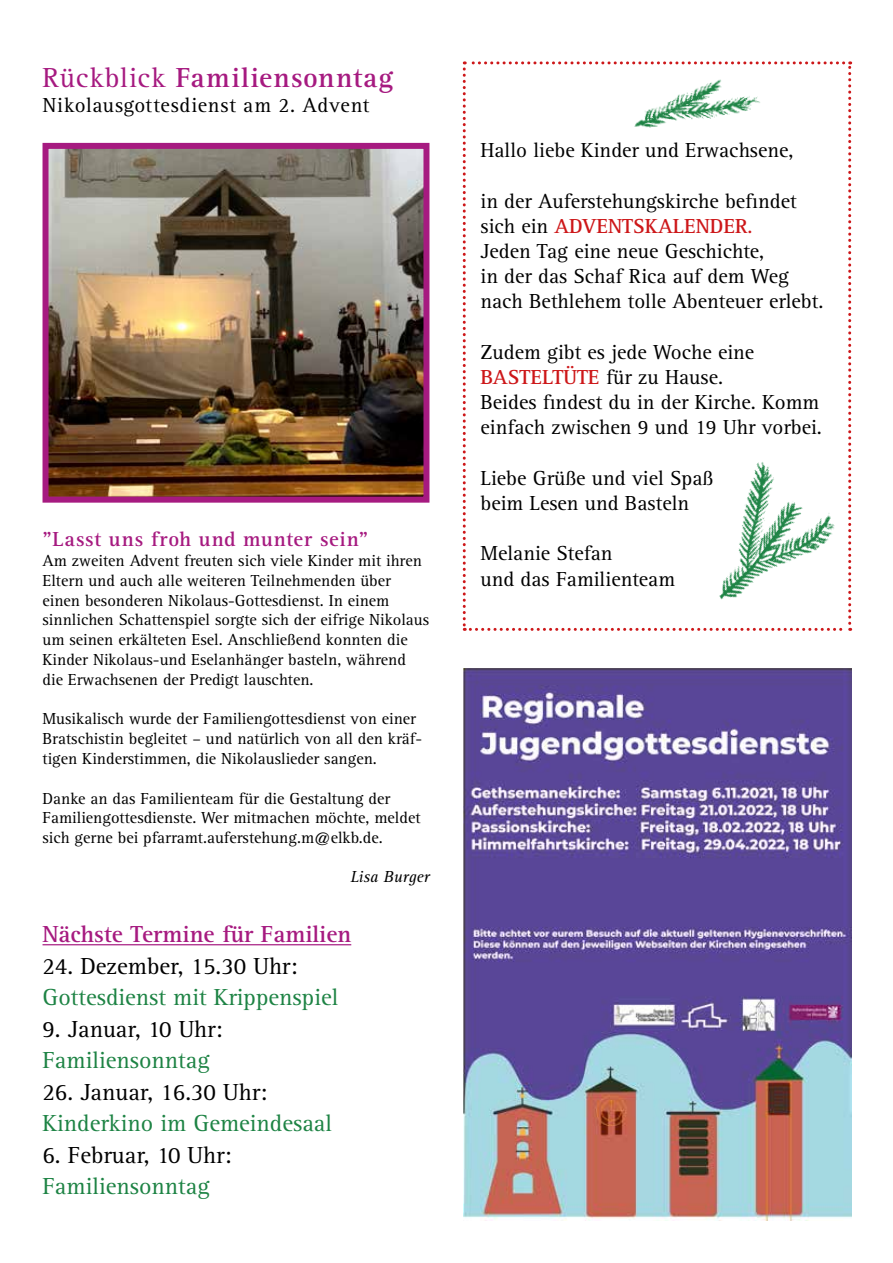
<style>
.page{position:relative;width:893px;height:1263px;background:#fff}
.page>*{position:absolute;margin:0;border:0;box-sizing:border-box;transform-origin:0 0}
.t1{font:700 28.5px "Rotis Serif";letter-spacing:.035em;color:#a61a80}
.t2{font:24px "Rotis Serif";color:#1d8344}
.t3{font:24px "Rotis Serif";color:#000}
.t4{font:700 24px "Rotis Serif";color:#a61a80}
.t5{font:21px/25.2px "Rotis Serif";color:#000}
.t6{font:21px "Rotis Serif";letter-spacing:.03em;color:#000}
.t7{font:700 21px "Rotis Serif";letter-spacing:.03em;color:#a61a80}
.t8{font:16.5px/19.8px "Rotis Serif";color:#000}
.t9{font:italic 16.5px "Rotis Serif";color:#000}
.s1{font-weight:400}
.s2{font-weight:700;color:#cd1719}
.s3{color:#cd1719}
</style>
<div class="page">
<img style="left:50px;top:150px;width:372px;height:346px">
<div style="left:43px;top:143px;width:386px;height:360px;border:6px solid #a61a80"></div>
<hr style="left:43px;top:944px;width:308px;height:1px;background:#a61a80">
<img style="left:463px;top:668px;width:388px;height:552px">
<svg style="left:463px;top:61px;width:388px;height:570px"></svg>
<h1 class="t1" style="left:43px;top:60px;width:352px"><span class="s1">Rückblick</span> Familiensonntag</h1>
<p class="t6" style="left:43px;top:93px;width:328px">Nikolausgottesdienst am 2. Advent</p>
<p class="t7" style="left:43px;top:527px;width:327px">"Lasst uns froh und munter sein"</p>
<p class="t8" style="left:43px;top:551px;width:388px">Am zweiten Advent freuten sich viele Kinder mit ihren Eltern und auch alle weiteren Teilnehmenden über einen besonderen Nikolaus-Gottesdienst. In einem sinnlichen Schattenspiel sorgte sich der eifrige Nikolaus um seinen erkälteten Esel. Anschließend konnten die Kinder Nikolaus-und Eselanhänger basteln, während die Erwachsenen der Predigt lauschten.</p>
<p class="t8" style="left:43px;top:709px;width:381px">Musikalisch wurde der Familiengottesdienst von einer<br>Bratschistin begleitet – und natürlich von all den kräf&shy;tigen Kinderstimmen, die Nikolauslieder sangen.</p>
<p class="t8" style="left:43px;top:789px;width:380px">Danke an das Familienteam für die Gestaltung der<br>Familiengottesdienste. Wer mitmachen möchte, meldet sich gerne bei pfarramt.auferstehung.m@elkb.de.</p>
<p class="t9" style="left:350px;top:868px;width:81px">Lisa Burger</p>
<h2 class="t4" style="left:43px;top:920px;width:310px">Nächste Termine für Familien</h2>
<h2 class="t3" style="left:43px;top:952px;width:256px">24. Dezember, 15.30 Uhr:</h2>
<h2 class="t2" style="left:43px;top:984px;width:297px">Gottesdienst mit Krippenspiel</h2>
<h2 class="t3" style="left:43px;top:1015px;width:182px">9. Januar, 10 Uhr:</h2>
<h2 class="t2" style="left:43px;top:1047px;width:169px">Familiensonntag</h2>
<h2 class="t3" style="left:43px;top:1078px;width:226px">26. Januar, 16.30 Uhr:</h2>
<h2 class="t2" style="left:43px;top:1110px;width:291px">Kinderkino im Gemeindesaal</h2>
<h2 class="t3" style="left:43px;top:1141px;width:191px">6. Februar, 10 Uhr:</h2>
<h2 class="t2" style="left:43px;top:1173px;width:169px">Familiensonntag</h2>
<p class="t5" style="left:480px;top:138px;width:315px">Hallo liebe Kinder und Erwachsene,</p>
<p class="t5" style="left:480px;top:189px;width:345px">in der Auferstehungskirche befindet sich ein <span class="s2">ADVENTSKALENDER</span><span class="s3">.<br></span>Jeden Tag eine neue Geschichte,<br>in der das Schaf Rica auf dem Weg nach Bethlehem tolle Abenteuer erlebt.</p>
<p class="t5" style="left:480px;top:340px;width:343px">Zudem gibt es jede Woche eine<br><span class="s2">BASTELTÜTE</span> für zu Hause.<br>Beides findest du in der Kirche. Komm einfach zwischen 9 und 19 Uhr vorbei.</p>
<p class="t5" style="left:480px;top:466px;width:234px">Liebe Grüße und viel Spaß beim Lesen und Basteln</p>
<p class="t5" style="left:480px;top:541px;width:196px">Melanie Stefan<br>und das Familienteam</p>
</div>
